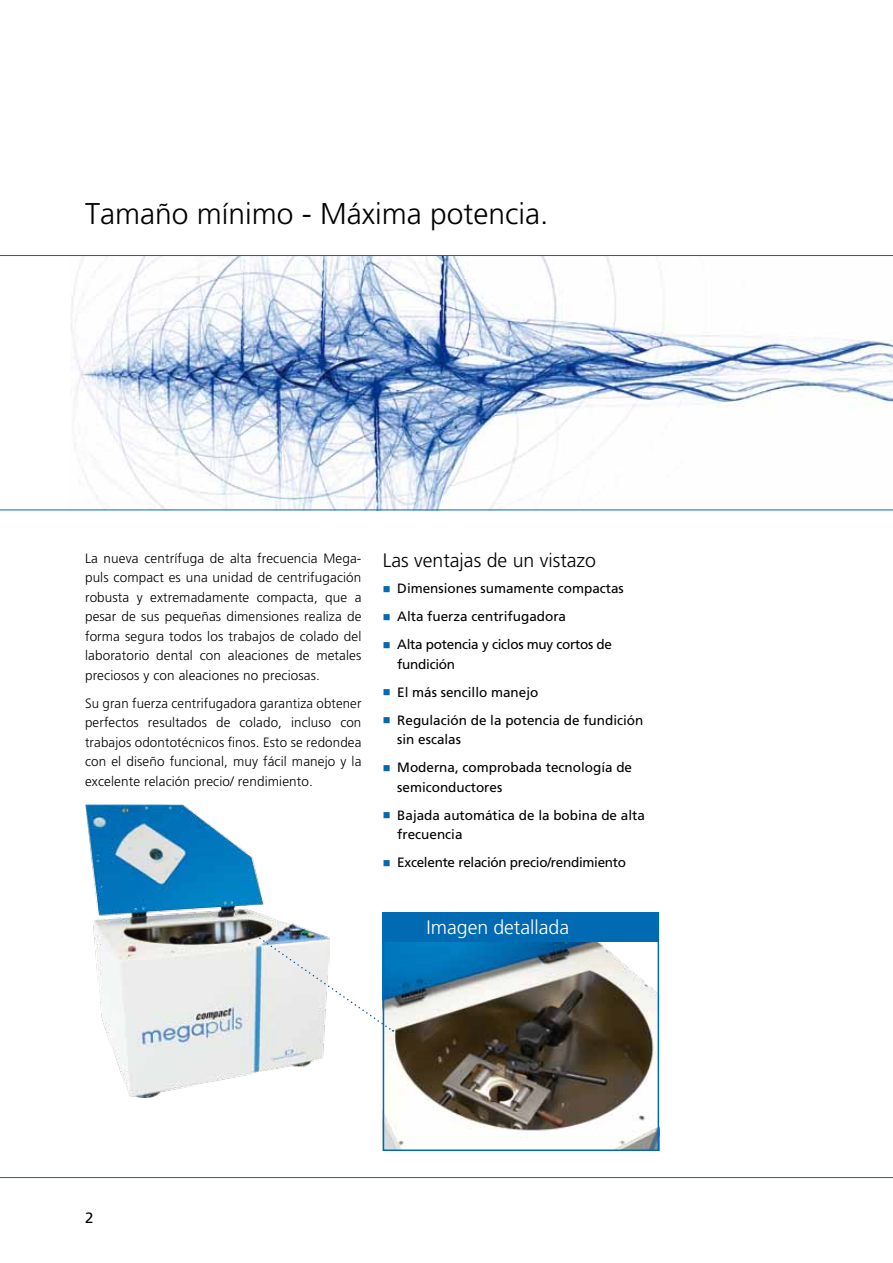
<style>
.page{position:relative;width:893px;height:1263px;background:#fff}
.page>*{position:absolute;margin:0;border:0;box-sizing:border-box;transform-origin:0 0}
.t1{font:300 30px "Frutiger LT Std";color:#000}
.t2{font:300 19.5px "Frutiger LT Std";color:#000}
.t3{font:300 19.5px "Frutiger LT Std";color:#fff}
.t4{font:15px "Frutiger LT Std";color:#000}
.t5{font:300 13.5px/19.5px "Frutiger LT Std";letter-spacing:.01em;color:#000;text-align:justify}
.t6{font:13.5px/19.5px "Frutiger LT Std";color:#000}
.t7{font:13.5px/19.5px "Frutiger LT Std";letter-spacing:-.02em;color:#000}
.s1{color:#006ab3}
</style>
<div class="page">
<svg style="left:0;top:255px;width:893px;height:255px"></svg>
<img style="left:85px;top:805px;width:240px;height:292px">
<img style="left:386px;top:942px;width:270px;height:206px">
<svg style="left:245px;top:927px;width:149px;height:105px"></svg>
<div style="left:383px;top:912px;width:276px;height:30px;background:#006ab3"></div>
<div style="left:383px;top:912px;width:276px;height:239px;border:2px solid #006ab3"></div>
<hr style="left:0;top:1177px;width:893px;height:1px;background:#006ab3">
<h1 class="t1" style="left:85px;top:197px;width:465px">Tamaño mínimo - Máxima potencia.</h1>
<p class="t5" style="left:85px;top:549px;width:278px">La nueva centrífuga de alta frecuencia Mega&shy;puls compact es una unidad de centrifugación robusta y extremadamente compacta, que a pesar de sus pequeñas dimensiones realiza de forma segura todos los trabajos de colado del laboratorio dental con aleaciones de metales preciosos y con aleaciones no preciosas.</p>
<p class="t5" style="left:85px;top:694px;width:278px">Su gran fuerza centrifugadora garantiza obtener perfectos resultados de colado, incluso con trabajos odontotécnicos finos. Esto se redondea con el diseño funcional, muy fácil manejo y la excelente relación precio/ rendimiento.</p>
<h2 class="t2" style="left:383px;top:550px;width:215px">Las ventajas de un vistazo</h2>
<p class="t6" style="left:383px;top:579px;width:243px"><span class="s1">■</span> Dimensiones sumamente compactas</p>
<p class="t6" style="left:383px;top:607px;width:185px"><span class="s1">■</span> Alta fuerza centrifugadora</p>
<p class="t7" style="left:397px;top:635px;width:216px;text-indent:-15px"><span class="s1">■</span> Alta potencia y ciclos muy cortos de fundición</p>
<p class="t6" style="left:383px;top:682px;width:157px"><span class="s1">■</span> El más sencillo manejo</p>
<p class="t6" style="left:397px;top:710px;width:248px;text-indent:-15px"><span class="s1">■</span> Regulación de la potencia de fundición sin escalas</p>
<p class="t6" style="left:397px;top:758px;width:236px;text-indent:-15px"><span class="s1">■</span> Moderna, comprobada tecnología de semiconductores</p>
<p class="t6" style="left:397px;top:805px;width:249px;text-indent:-15px"><span class="s1">■</span> Bajada automática de la bobina de alta frecuencia</p>
<p class="t7" style="left:383px;top:853px;width:245px"><span class="s1">■</span> Excelente relación precio/rendimiento</p>
<h2 class="t3" style="left:426px;top:916px;width:144px">Imagen detallada</h2>
<p class="t4" style="left:85px;top:1209px;width:10px">2</p>
</div>
